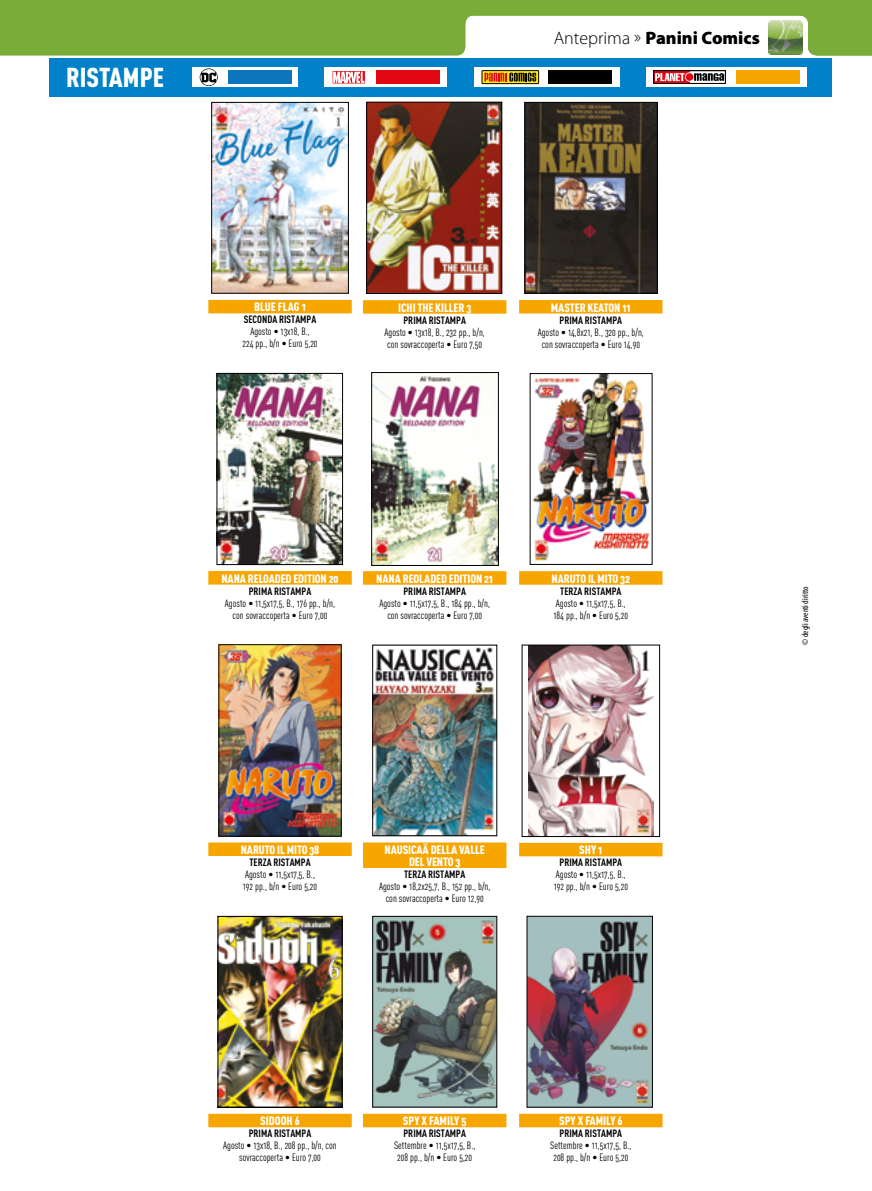
<style>
.page{position:relative;width:872px;height:1191px;background:#fff}
.page>*{position:absolute;margin:0;border:0;box-sizing:border-box;transform-origin:0 0}
.t1{font:27px "DIN Cond Black Alternate";color:#fff}
.t2{font:900 18px "Myriad Pro";color:#000}
.t3{font:12px/12px "DIN Cond Black Alternate";letter-spacing:-.01em;color:#fff;text-align:center}
.t4{font:10.5px/12px "DIN Cond Regular Alternate";color:#000;text-align:center}
.t5{font:700 10.5px "DIN Cond";color:#000}
.t6{font:condensed 9px "Myriad Pro";color:#000}
.s1{font-weight:300}
</style>
<div class="page">
<svg style="left:0;top:0;width:872px;height:56px;fill:#79ac38"></svg>
<img style="left:368px;top:104px;width:132px;height:188px">
<div style="left:366px;top:102px;width:136px;height:192px;border:1px solid #000"></div>
<div style="left:363px;top:300px;width:143px;height:14px;background:#f7a600"></div>
<img style="left:213px;top:104px;width:134px;height:188px">
<div style="left:211px;top:102px;width:138px;height:192px;border:1px solid #000"></div>
<div style="left:208px;top:300px;width:144px;height:13px;background:#f7a600"></div>
<img style="left:526px;top:104px;width:129px;height:188px">
<div style="left:524px;top:102px;width:133px;height:192px;border:1px solid #000"></div>
<div style="left:519px;top:300px;width:143px;height:13px;background:#f7a600"></div>
<img style="left:373px;top:374px;width:124px;height:190px">
<div style="left:371px;top:372px;width:128px;height:194px;border:1px solid #000"></div>
<div style="left:363px;top:571px;width:143px;height:14px;background:#f7a600"></div>
<img style="left:218px;top:375px;width:123px;height:188px">
<div style="left:216px;top:373px;width:127px;height:192px;border:1px solid #000"></div>
<div style="left:208px;top:571px;width:144px;height:13px;background:#f7a600"></div>
<img style="left:532px;top:375px;width:118px;height:186px">
<div style="left:530px;top:373px;width:122px;height:192px;border:1px solid #000"></div>
<div style="left:519px;top:571px;width:143px;height:14px;background:#f7a600"></div>
<img style="left:220px;top:646px;width:119px;height:188px">
<div style="left:218px;top:644px;width:123px;height:192px;border:1px solid #000"></div>
<div style="left:208px;top:842px;width:144px;height:14px;background:#f7a600"></div>
<img style="left:528px;top:646px;width:125px;height:189px">
<div style="left:522px;top:644px;width:138px;height:193px;border:1px solid #000"></div>
<div style="left:519px;top:843px;width:143px;height:13px;background:#f7a600"></div>
<img style="left:374px;top:647px;width:121px;height:187px">
<div style="left:372px;top:644px;width:125px;height:192px;border:1px solid #000"></div>
<div style="left:363px;top:842px;width:143px;height:14px;background:#f7a600"></div>
<div style="left:363px;top:854px;width:143px;height:14px;background:#f7a600"></div>
<img style="left:220px;top:918px;width:120px;height:187px">
<div style="left:218px;top:916px;width:124px;height:191px;border:1px solid #000"></div>
<div style="left:208px;top:1113px;width:144px;height:14px;background:#f7a600"></div>
<img style="left:374px;top:918px;width:121px;height:187px">
<div style="left:372px;top:916px;width:125px;height:191px;border:1px solid #000"></div>
<div style="left:363px;top:1113px;width:143px;height:14px;background:#f7a600"></div>
<img style="left:528px;top:918px;width:123px;height:187px">
<div style="left:526px;top:916px;width:127px;height:191px;border:1px solid #000"></div>
<div style="left:519px;top:1113px;width:143px;height:14px;background:#f7a600"></div>
<div style="left:49px;top:58px;width:782px;height:39px;background:#0081c9"></div>
<div style="left:325px;top:67px;width:122px;height:20px;background:#fff"></div>
<svg style="left:332px;top:71px;width:33px;height:13px"></svg>
<svg style="left:333px;top:72px;width:31px;height:11px"></svg>
<div style="left:376px;top:70px;width:64px;height:14px;background:#e30613"></div>
<div style="left:474px;top:67px;width:145px;height:20px;background:#fff"></div>
<svg style="left:482px;top:71px;width:56px;height:13px"></svg>
<div style="left:482px;top:70px;width:57px;height:14px;border:1px solid #000"></div>
<svg style="left:484px;top:73px;width:52px;height:9px"></svg>
<div style="left:548px;top:70px;width:64px;height:14px;background:#000"></div>
<div style="left:646px;top:67px;width:161px;height:20px;background:#fff"></div>
<svg style="left:655px;top:72px;width:33px;height:10px"></svg>
<div style="left:653px;top:70px;width:72px;height:14px;border:1px solid #000"></div>
<div style="left:685px;top:72px;width:9px;height:10px;border:2px solid #fff;border-radius:50%"></div>
<div style="left:686px;top:73px;width:7px;height:8px;background:#e30613;border-radius:50%"></div>
<svg style="left:655px;top:73px;width:29px;height:8px"></svg>
<svg style="left:694px;top:73px;width:30px;height:8px"></svg>
<div style="left:735px;top:70px;width:64px;height:14px;background:#f7a600"></div>
<div style="left:193px;top:67px;width:105px;height:20px;background:#fff"></div>
<div style="left:228px;top:70px;width:64px;height:14px;background:#0c75bb"></div>
<svg style="left:200px;top:68px;width:18px;height:18px"></svg>
<h1 class="t1" style="left:66px;top:60px;width:99px">RISTAMPE</h1>
<h2 class="t2" style="left:554px;top:28px;width:208px"><span class="s1">Anteprima »</span> Panini Comics</h2>
<p class="t3" style="left:254px;top:301px;width:53px">BLUE FLAG 1</p>
<p class="t5" style="left:244px;top:313px;width:74px">SECONDA RISTAMPA</p>
<p class="t4" style="left:242px;top:325px;width:76px">Agosto • 13x18, B.,<br>224 pp., b/n • Euro 5,20</p>
<p class="t3" style="left:398px;top:301px;width:75px">ICHI THE KILLER 3</p>
<p class="t5" style="left:403px;top:313px;width:64px">PRIMA RISTAMPA</p>
<p class="t4" style="left:384px;top:326px;width:102px;text-align:left">Agosto • 13x18, B., 232 pp., b/n, con sovraccoperta • Euro 7,50</p>
<p class="t3" style="left:551px;top:301px;width:81px">MASTER KEATON 11</p>
<p class="t5" style="left:559px;top:313px;width:64px">PRIMA RISTAMPA</p>
<p class="t4" style="left:538px;top:326px;width:108px">Agosto • 14,8x21, B., 320 pp., b/n, con sovraccoperta • Euro 14,90</p>
<p class="t3" style="left:221px;top:572px;width:119px">NANA RELOADED EDITION 20</p>
<p class="t5" style="left:249px;top:584px;width:64px">PRIMA RISTAMPA</p>
<p class="t4" style="left:225px;top:597px;width:112px">Agosto • 11,5x17,5, B., 176 pp., b/n, con sovraccoperta • Euro 7,00</p>
<p class="t3" style="left:376px;top:572px;width:118px">NANA REOLADED EDITION 21</p>
<p class="t5" style="left:403px;top:584px;width:64px">PRIMA RISTAMPA</p>
<p class="t4" style="left:379px;top:597px;width:112px">Agosto • 11,5x17,5, B., 184 pp., b/n, con sovraccoperta • Euro 7,00</p>
<p class="t3" style="left:551px;top:572px;width:80px">NARUTO IL MITO 32</p>
<p class="t5" style="left:560px;top:584px;width:63px">TERZA RISTAMPA</p>
<p class="t4" style="left:553px;top:597px;width:76px;text-align:left">Agosto • 11,5x17,5, B.,<br>184 pp., b/n • Euro 5,20</p>
<p class="t3" style="left:241px;top:843px;width:80px">NARUTO IL MITO 38</p>
<p class="t5" style="left:249px;top:856px;width:63px">TERZA RISTAMPA</p>
<p class="t4" style="left:243px;top:868px;width:76px;text-align:left">Agosto • 11,5x17,5, B.,<br>192 pp., b/n • Euro 5,20</p>
<p class="t3" style="left:384px;top:843px;width:102px">NAUSICAÄ DELLA VALLE<br>DEL VENTO 3</p>
<p class="t5" style="left:404px;top:868px;width:63px">TERZA RISTAMPA</p>
<p class="t4" style="left:379px;top:880px;width:113px">Agosto • 18,2x25,7, B., 152 pp., b/n, con sovraccoperta • Euro 12,90</p>
<p class="t3" style="left:579px;top:843px;width:25px">SHY 1</p>
<p class="t5" style="left:559px;top:856px;width:64px">PRIMA RISTAMPA</p>
<p class="t4" style="left:553px;top:868px;width:76px;text-align:left">Agosto • 11,5x17,5, B.,<br>192 pp., b/n • Euro 5,20</p>
<p class="t3" style="left:260px;top:1114px;width:41px">SIDOOH 6</p>
<p class="t5" style="left:249px;top:1127px;width:64px">PRIMA RISTAMPA</p>
<p class="t4" style="left:223px;top:1139px;width:115px">Agosto • 13x18, B., 208 pp., b/n, con sovraccoperta • Euro 7,00</p>
<p class="t3" style="left:403px;top:1114px;width:65px">SPY X FAMILY 5</p>
<p class="t5" style="left:403px;top:1127px;width:64px">PRIMA RISTAMPA</p>
<p class="t4" style="left:394px;top:1139px;width:83px">Settembre • 11,5x17,5, B.,<br>208 pp., b/n • Euro 5,20</p>
<p class="t3" style="left:559px;top:1114px;width:65px">SPY X FAMILY 6</p>
<p class="t5" style="left:559px;top:1127px;width:64px">PRIMA RISTAMPA</p>
<p class="t4" style="left:550px;top:1139px;width:83px">Settembre • 11,5x17,5, B.,<br>208 pp., b/n • Euro 5,20</p>
<p class="t6" style="left:799px;top:644px;width:60px;rotate:-90deg">© degli aventi diritto</p>
</div>
